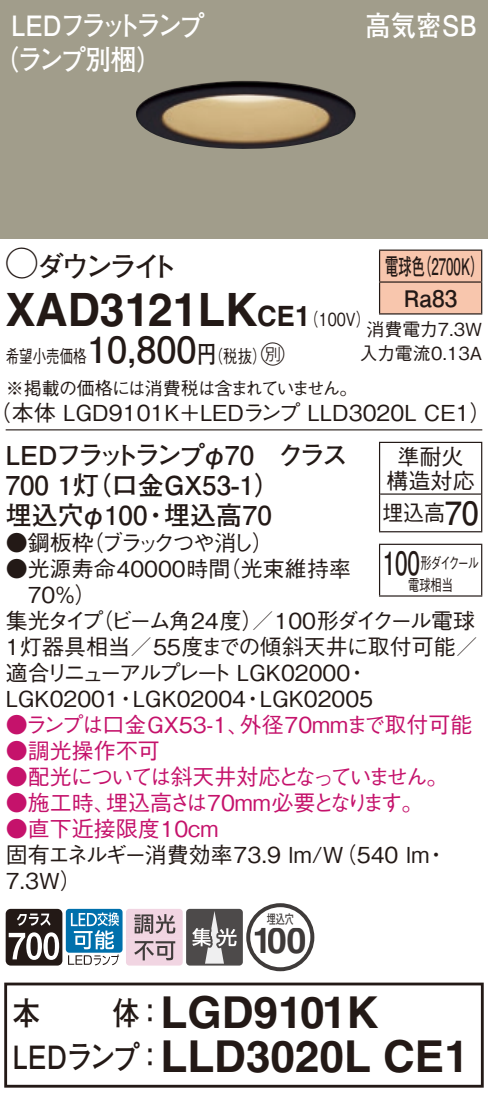
<style>
.page{position:relative;width:488px;height:1099px;background:#fff}
.page>*{position:absolute;margin:0;border:0;box-sizing:border-box;transform-origin:0 0}
.t1{font:700 46px "Helvetica LT Std";color:#231916}
.t2{font:700 44px/44px "Helvetica LT Std";color:#231916;text-align:center}
.t3{font:700 36px "Helvetica LT Std";color:#3e3a39}
.t4{font:700 32px "Futo Go B101 Pro";color:#231916;scale:.85 1}
.t5{font:700 28px/34px "Futo Go B101 Pro";letter-spacing:-.12em;color:#fff;scale:.9 1}
.t6{font:700 28px "Futo Go B101 Pro";letter-spacing:-.15em;color:#231916}
.t7{font:700 28px "Futo Go B101 Pro";letter-spacing:-.06em;color:#fff;scale:.9 1}
.t8{font:700 26px/30px "Futo Go B101 Pro";color:#231916}
.t9{font:700 22.8px/32px "Futo Go B101 Pro";color:#231916;text-align:center;scale:.58 1}
.t10{font:500 22px/26px "Gothic BBB Pro";color:#231916}
.t11{font:500 22px "Gothic BBB Pro";color:#c5126b}
.t12{font:500 22px "Gothic BBB Pro";letter-spacing:-.09em;color:#231916}
.t13{font:500 22px "Gothic BBB Pro";letter-spacing:-.11em;color:#c5126b}
.t14{font:500 22px "Gothic BBB Pro";letter-spacing:-.095em;color:#231916}
.t15{font:500 22px "Gothic BBB Pro";letter-spacing:-.115em;color:#231916}
.t16{font:500 22px "Gothic BBB Pro";color:#231916;scale:.95 1}
.t17{font:500 18px/31.6px "Gothic BBB Pro";letter-spacing:-.035em;color:#231916;scale:.75 1}
.t18{font:500 18px/24px "Gothic BBB Pro";color:#231916;text-align:center}
.t19{font:500 16px/22px "Gothic BBB Pro";letter-spacing:-.11em;color:#231916;text-align:center;scale:.7 1}
.t20{font:13.2px "Futo Go B101 Pro Bold 90 pv RKSJ H";color:#3f3b3a;scale:.7 1}
.s1{font-family:"Ford Classification 1";font-weight:400;font-size:32px}
.s2{font-size:28px}
.s3{font-family:"Gothic BBB Pro";font-weight:500;font-size:18px}
.s4{font-family:"Futo Go B101 Pro";font-weight:700;font-size:36px}
.s5{font-family:"Futo Go B101 Pro";font-weight:700;font-size:24px}
.s6{font-family:"Ford Classification 1";font-weight:400;font-size:24px}
.s7{font-family:"Futo Go B101 Pro";font-weight:700;font-size:32px}
.s8{color:#251b18}
.s9{font-family:"Futo Go B101 Pro";font-size:32px}
</style>
<div class="page">
<div style="left:0;top:0;width:488px;height:238px;background:#a19d8b"></div>
<img style="left:136px;top:81px;width:220px;height:68px">
<div style="left:380px;top:251px;width:101px;height:62px;background:#f8c6ad"></div>
<hr style="left:379px;top:249px;width:103px;height:2px;background:#231916">
<hr style="left:379px;top:251px;width:1px;height:30px;background:#231916">
<hr style="left:481px;top:251px;width:1px;height:30px;background:#231916">
<hr style="left:379px;top:281px;width:103px;height:2px;background:#231916">
<hr style="left:379px;top:283px;width:1px;height:30px;background:#231916">
<hr style="left:481px;top:283px;width:1px;height:30px;background:#231916">
<hr style="left:379px;top:313px;width:103px;height:1px;background:#231916">
<hr style="left:6px;top:429px;width:476px;height:1px;background:#231916">
<hr style="left:379px;top:443px;width:1px;height:51px;background:#231916">
<hr style="left:379px;top:494px;width:1px;height:37px;background:#231916">
<hr style="left:379px;top:442px;width:103px;height:1px;background:#231916">
<hr style="left:380px;top:493px;width:101px;height:2px;background:#231916">
<hr style="left:481px;top:443px;width:1px;height:51px;background:#231916">
<hr style="left:481px;top:494px;width:1px;height:37px;background:#231916">
<hr style="left:379px;top:531px;width:103px;height:1px;background:#231916">
<hr style="left:379px;top:545px;width:1px;height:50px;background:#231916">
<hr style="left:379px;top:543px;width:103px;height:2px;background:#231916">
<hr style="left:481px;top:545px;width:1px;height:50px;background:#231916">
<hr style="left:379px;top:595px;width:103px;height:1px;background:#231916">
<svg style="left:6px;top:908px;width:56px;height:57px"></svg>
<div style="left:66px;top:908px;width:56px;height:44px;background:#0070ac;border-radius:3px"></div>
<svg style="left:68px;top:912px;width:51px;height:53px"></svg>
<svg style="left:126px;top:903px;width:188px;height:68px"></svg>
<div style="left:4px;top:982px;width:479px;height:105px;border:3px solid #231916"></div>
<p class="t5" style="left:-7px;top:5px;width:236px;text-indent:18px">LEDフラットランプ（ランプ別梱）</p>
<p class="t7" style="left:365px;top:3px;width:125px">高気密SB</p>
<p class="t6" style="left:6px;top:244px;width:174px"><span class="s1">A</span>ダウンライト</p>
<h1 class="t1" style="left:6px;top:281px;width:366px">XAD3121LK<span class="s2">CE1</span><span class="s3">（100V）</span></h1>
<p class="t17" style="left:6px;top:338px;width:470px">希望小売価格<span class="s4">10,800</span><span class="s5">円</span>（税抜）<span class="s6">C<br></span>※掲載の価格には消費税は含まれていません。</p>
<p class="t10" style="left:-10px;top:397px;width:503px">（本体 LGD9101K＋LEDランプ LLD3020L CE1）</p>
<p class="t9" style="left:385px;top:247px;width:171px">電球色（2700K）<br>Ra83</p>
<p class="t18" style="left:359px;top:315px;width:124px">消費電力7.3W入力電流0.13A</p>
<p class="t8" style="left:6px;top:436px;width:343px">LEDフラットランプφ70　クラス<br>700 1灯（口金GX53-1）<br>埋込穴φ100・埋込高70</p>
<p class="t15" style="left:6px;top:525px;width:269px">●鋼板枠（ブラックつや消し）</p>
<p class="t10" style="left:6px;top:553px;width:347px">●光源寿命40000時間（光束維持率</p>
<p class="t10" style="left:28px;top:579px;width:70px">70％）</p>
<p class="t12" style="left:6px;top:603px;width:471px">集光タイプ（ビーム角24度）／100形ダイクール電球</p>
<p class="t10" style="left:6px;top:631px;width:473px">1灯器具相当／55度までの傾斜天井に取付可能／</p>
<p class="t14" style="left:6px;top:655px;width:364px">適合リニューアルプレート LGK02000・</p>
<p class="t10" style="left:6px;top:683px;width:369px">LGK02001・LGK02004・LGK02005</p>
<p class="t11" style="left:6px;top:707px;width:468px">●ランプは口金GX53-1、外径70mmまで取付可能</p>
<p class="t11" style="left:6px;top:733px;width:156px">●調光操作不可</p>
<p class="t13" style="left:6px;top:759px;width:444px">●配光については斜天井対応となっていません。</p>
<p class="t11" style="left:6px;top:785px;width:419px">●施工時、埋込高さは70mm必要となります。</p>
<p class="t11" style="left:6px;top:811px;width:214px">●直下近接限度10cm</p>
<p class="t10" style="left:6px;top:839px;width:443px">固有エネルギー消費効率73.9 lm/W（540 lm・<br>7.3W）</p>
<p class="t10" style="left:386px;top:441px;width:89px;line-height:24px;text-align:center">準耐火構造対応</p>
<p class="t16" style="left:382px;top:495px;width:103px">埋込高<span class="s7">70</span></p>
<p class="t19" style="left:382px;top:550px;width:139px"><span class="s7">100</span>形ダイクール電球相当</p>
<p class="t20" style="left:266px;top:908px;width:41px">埋込穴</p>
<h3 class="t3" style="left:252px;top:918px;width:56px"><span class="s8">1</span>00</h3>
<h2 class="t2" style="left:13px;top:989px;width:457px"><span class="s9">体：</span>LGD9101K<br><span class="s9">LEDランプ：</span>LLD3020L CE1</h2>
<h3 class="t4" style="left:13px;top:987px;width:34px">本</h3>
</div>
